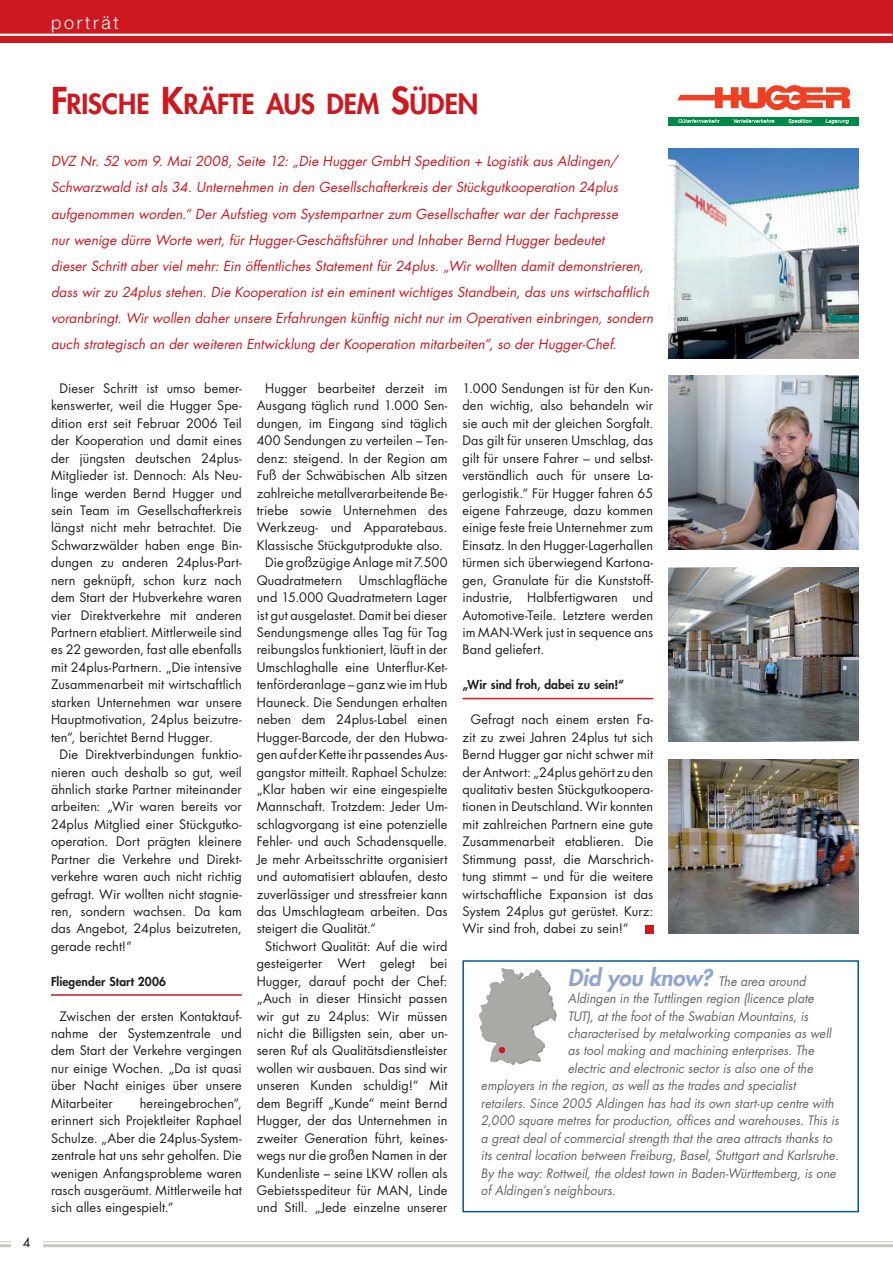
<style>
.page{position:relative;width:893px;height:1263px;background:#fff}
.page>*{position:absolute;margin:0;border:0;box-sizing:border-box;transform-origin:0 0}
.t1{font:800 27px "Futura";letter-spacing:-.005em;color:#ce171e}
.t2{font:300 18px "Helvetica Neue";letter-spacing:.15em;color:#fff}
.t3{font:italic 13.5px/26.1px "Futura";letter-spacing:.005em;color:#ce171e}
.t4{font:12.75px/17.4px "Futura";letter-spacing:.01em;color:#231f20;text-align:justify}
.t5{font:italic 12.75px "Futura";letter-spacing:.005em;color:#636466;scale:.95 1}
.t6{font:12.75px "Futura";color:#231f20}
.t7{font:800 12px "Futura";letter-spacing:.01em;color:#231f20}
.s1{font-size:36px}
.s2{font-weight:800;font-size:22.5px;color:#91a5d0}
</style>
<div class="page">
<div style="left:0;top:0;width:893px;height:43px;background:#ce171e"></div>
<hr style="left:0;top:34px;width:893px;height:2px;background:#fff">
<hr style="left:0;top:1241px;width:893px;height:1px;background:#c7c7c0">
<hr style="left:0;top:1244px;width:893px;height:3px;background:#c7c7c0">
<div style="left:11px;top:1235px;width:32px;height:12px;background:#fff"></div>
<hr style="left:51px;top:994px;width:191px;height:2px;background:#ce171e">
<hr style="left:462px;top:698px;width:191px;height:1px;background:#ce171e">
<div style="left:645px;top:925px;width:8px;height:8px;background:#ce171e"></div>
<div style="left:462px;top:960px;width:397px;height:252px;border:2px solid #00579f"></div>
<svg style="left:479px;top:968px;width:77px;height:96px"></svg>
<div style="left:668px;top:117px;width:191px;height:9px;background:#008948"></div>
<svg style="left:677px;top:85px;width:173px;height:25px"></svg>
<svg style="left:678px;top:119px;width:171px;height:5px"></svg>
<img style="left:668px;top:149px;width:191px;height:209px">
<img style="left:668px;top:375px;width:191px;height:175px">
<img style="left:668px;top:567px;width:191px;height:175px">
<img style="left:668px;top:759px;width:191px;height:174px">
<h2 class="t2" style="left:51px;top:16px;width:69px">porträt</h2>
<p class="t6" style="left:23px;top:1236px;width:9px">4</p>
<h1 class="t1" style="left:51px;top:91px;width:429px"><span class="s1">F</span>RISCHE <span class="s1">K</span>RÄFTE AUS DEM <span class="s1">S</span>ÜDEN</h1>
<p class="t3" style="left:51px;top:149px;width:604px">DVZ Nr. 52 vom 9. Mai 2008, Seite 12: „Die Hugger GmbH Spedition + Logistik aus Aldingen/ Schwarzwald ist als 34. Unternehmen in den Gesellschafterkreis der Stückgutkooperation 24plus aufgenommen worden.“ Der Aufstieg vom Systempartner zum Gesellschafter war der Fachpresse<br>nur wenige dürre Worte wert, für Hugger-Geschäftsführer und Inhaber Bernd Hugger bedeutet<br>dieser Schritt aber viel mehr: Ein öffentliches Statement für 24plus. „Wir wollten damit demonstrieren, dass wir zu 24plus stehen. Die Kooperation ist ein eminent wichtiges Standbein, das uns wirtschaftlich voranbringt. Wir wollen daher unsere Erfahrungen künftig nicht nur im Operativen einbringen, sondern auch strategisch an der weiteren Entwicklung der Kooperation mitarbeiten“, so der Hugger-Chef.</p>
<p class="t4" style="left:265px;top:381px;width:184px">Hugger bearbeitet derzeit im</p>
<p class="t4" style="left:257px;top:398px;width:192px">Ausgang täglich rund 1.000 Sen-</p>
<p class="t4" style="left:257px;top:415px;width:192px">dungen, im Eingang sind täglich</p>
<p class="t4" style="left:257px;top:433px;width:192px">400 Sendungen zu verteilen – Ten-</p>
<p class="t4" style="left:257px;top:450px;width:192px">denz: steigend. In der Region am</p>
<p class="t4" style="left:257px;top:468px;width:192px">Fuß der Schwäbischen Alb sitzen</p>
<p class="t4" style="left:257px;top:485px;width:192px">zahlreiche metallverarbeitende Be-</p>
<p class="t4" style="left:257px;top:503px;width:192px">trie be sowie Unternehmen des</p>
<p class="t4" style="left:257px;top:520px;width:192px">Werkzeug- und Apparatebaus.</p>
<p class="t4" style="left:257px;top:537px;width:188px">Klassische Stückgutprodukte also.</p>
<p class="t4" style="left:265px;top:555px;width:184px">Die großzügige Anlage mit 7.500</p>
<p class="t4" style="left:257px;top:572px;width:87px">Quadratmetern</p>
<p class="t4" style="left:462px;top:381px;width:192px">1.000 Sendungen ist für den Kun&shy;den wichtig, also behandeln wir sie auch mit der gleichen Sorgfalt.<br>Das gilt für unseren Umschlag, das gilt für unsere Fahrer – und selbst&shy;verständlich auch für unsere La&shy;gerlogistik.“ Für Hugger fahren 65 eigene Fahrzeuge, dazu kommen einige feste freie Unternehmer zum Einsatz. In den Hugger-Lagerhallen türmen sich überwiegend Kartona&shy;gen, Granulate für die Kunststoff&shy;industrie, Halbfertigwaren und Auto motive-Teile. Letztere werden im MAN-Werk just in sequence ans Band geliefert.</p>
<p class="t7" style="left:462px;top:679px;width:163px">„Wir sind froh, dabei zu sein!“</p>
<p class="t4" style="left:462px;top:712px;width:192px;text-indent:9px">Gefragt nach einem ersten Fa&shy;zit zu zwei Jahren 24plus tut sich Bernd Hugger gar nicht schwer mit der Antwort: „24plus gehört zu den qualitativ besten Stückgutkoopera&shy;tionen in Deutschland. Wir konnten mit zahlreichen Partnern eine gute Zusammenarbeit etablieren. Die Stimmung passt, die Marschrich&shy;tung stimmt – und für die weitere wirtschaftliche Expansion ist das System 24plus gut gerüstet. Kurz:<br>Wir sind froh, dabei zu sein!“</p>
<p class="t5" style="left:568px;top:975px;width:252px"><span class="s2">Did you know?</span> The area around</p>
<p class="t5" style="left:568px;top:992px;width:260px">Aldingen in the Tuttlingen region (licence plate</p>
<p class="t5" style="left:568px;top:1010px;width:255px">TUT), at the foot of the Swabian Mountains, is</p>
<p class="t5" style="left:568px;top:1027px;width:279px">characterised by metalworking companies as well</p>
<p class="t5" style="left:568px;top:1045px;width:260px">as tool making and machining enterprises. The</p>
<p class="t5" style="left:568px;top:1062px;width:259px">electric and electronic sector is also one of the</p>
<p class="t5" style="left:481px;top:1080px;width:333px">employers in the region, as well as the trades and specialist</p>
<p class="t5" style="left:481px;top:1097px;width:373px">re tailers. Since 2005 Aldingen has had its own start-up centre with</p>
<p class="t5" style="left:481px;top:1114px;width:378px">2,000 square metres for production, offices and warehouses. This is</p>
<p class="t5" style="left:481px;top:1132px;width:371px">a great deal of commercial strength that the area attracts thanks to</p>
<p class="t5" style="left:481px;top:1149px;width:378px">its central location between Freiburg, Basel, Stuttgart and Karlsruhe.</p>
<p class="t5" style="left:481px;top:1167px;width:375px">By the way: Rottweil, the oldest town in Baden-Württemberg, is one</p>
<p class="t5" style="left:481px;top:1184px;width:143px">of Aldingen’s neighbours.</p>
<p class="t4" style="left:51px;top:381px;width:192px;text-indent:9px">Dieser Schritt ist umso bemer&shy;kenswerter, weil die Hugger Spe&shy;dition erst seit Februar 2006 Teil der Kooperation und damit eines der jüngsten deutschen 24plus-Mitglieder ist. Dennoch: Als Neu&shy;linge werden Bernd Hugger und sein Team im Gesellschafterkreis längst nicht mehr betrachtet. Die Schwarzwälder haben enge Bin&shy;dungen zu anderen 24plus-Part&shy;nern geknüpft, schon kurz nach dem Start der Hubverkehre waren vier Direktverkehre mit anderen Partnern etabliert. Mittlerweile sind es 22 geworden, fast alle ebenfalls mit 24plus-Partnern. „Die intensive Zusammenarbeit mit wirtschaftlich starken Unternehmen war unsere Hauptmotivation, 24plus beizutre&shy;ten“, berichtet Bernd Hugger.</p>
<p class="t4" style="left:51px;top:747px;width:192px;text-indent:9px">Die Direktverbindungen funktio&shy;nieren auch deshalb so gut, weil ähnlich starke Partner miteinander arbeiten: „Wir waren bereits vor 24plus Mitglied einer Stückgutko&shy;operation. Dort prägten kleinere Partner die Verkehre und Direkt&shy;verkehre waren auch nicht richtig gefragt. Wir wollten nicht stagnie&shy;ren, sondern wachsen. Da kam das Angebot, 24plus beizutreten, gerade recht!“</p>
<p class="t7" style="left:51px;top:975px;width:117px">Fliegender Start 2006</p>
<p class="t4" style="left:51px;top:1008px;width:192px;text-indent:9px">Zwischen der ersten Kontaktauf&shy;nahme der Systemzentrale und dem Start der Verkehre vergingen nur einige Wochen. „Da ist quasi über Nacht einiges über unsere Mitarbeiter</p>
<p class="t4" style="left:257px;top:572px;width:192px;text-indent:102px">Umschlagfläche und 15.000 Quadratmetern Lager ist gut ausgelastet. Damit bei dieser Sendungsmenge alles Tag für Tag reibungslos funktioniert, läuft in der Umschlaghalle eine Unterflur-Ket&shy;tenförderanlage – ganz wie im Hub Hauneck. Die Sendungen erhalten neben dem 24plus-Label einen Hugger-Barcode, der den Hubwa&shy;gen auf der Kette ihr passendes Aus&shy;gangstor mitteilt. Raphael Schulze: „Klar haben wir eine eingespielte Mannschaft. Trotzdem: Jeder Um&shy;schlagvorgang ist eine potenzielle Fehler- und auch Schadensquelle.<br>Je mehr Arbeitsschritte organisiert und automatisiert ablaufen, desto zuverlässiger und stressfreier kann das Umschlagteam arbeiten. Das steigert die Qualität.“</p>
<p class="t4" style="left:257px;top:938px;width:192px;text-indent:9px">Stichwort Qualität: Auf die wird gesteigerter Wert gelegt bei Hugger, darauf pocht der Chef: „Auch in dieser Hinsicht passen wir gut zu 24plus: Wir müssen nicht die Billigsten sein, aber un&shy;seren Ruf als Qualitätsdienstleister wollen wir ausbauen. Das sind wir unseren Kunden schuldig!“ Mit dem Begriff „Kunde“ meint Bernd Hugger, der das Unternehmen in zweiter Generation führt, keines&shy;wegs nur die großen Namen in der Kundenliste – seine LKW rollen als Gebietsspediteur für MAN, Linde und Still. „Jede einzelne unserer</p>
<p class="t4" style="left:51px;top:1095px;width:192px;text-indent:89px">hereingebrochen“, erinnert sich Projektleiter Raphael Schulze. „Aber die 24plus-System&shy;zentrale hat uns sehr geholfen. Die wenigen Anfangsprobleme waren rasch ausgeräumt. Mittlerweile hat sich alles eingespielt.“</p>
</div>
